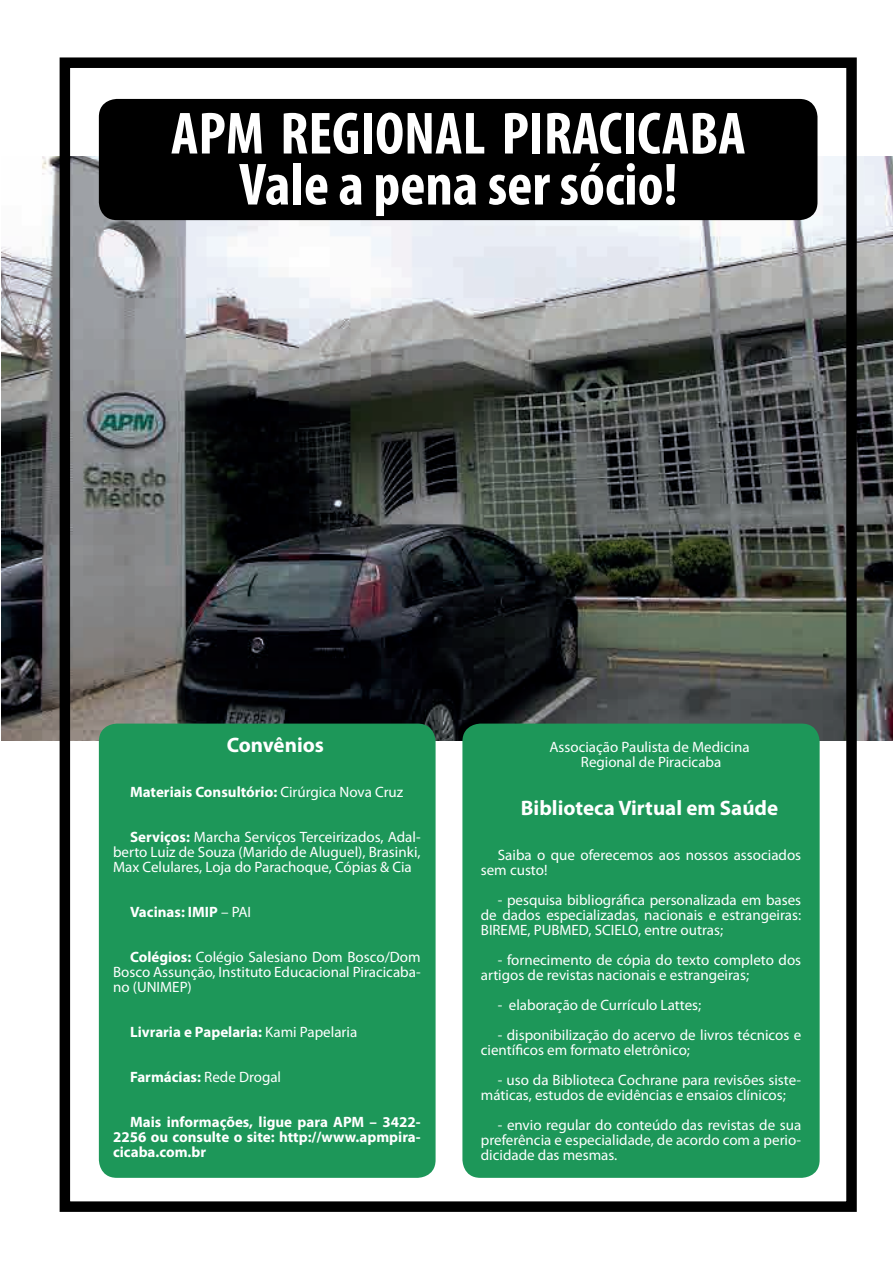
<style>
.page{position:relative;width:893px;height:1263px;background:#fff}
.page>*{position:absolute;margin:0;border:0;box-sizing:border-box;transform-origin:0 0}
.t1{font:700 condensed 60px/51px "Myriad Pro";color:#fff;text-align:center}
.t2{font:700 21px "Myriad Pro";color:#fff}
.t3{font:15px/15px "Myriad Pro";color:#fff}
.t4{font:700 15px/15px "Myriad Pro";color:#fff;text-align:justify}
.s1{font-weight:400}
.s2{font-weight:700}
</style>
<div class="page">
<hr style="left:0;top:0;width:1px;height:1263px;background:#5194cb">
<img style="left:1px;top:157px;width:892px;height:583px">
<div style="left:60px;top:57px;width:797px;height:1155px;border:10px solid #000"></div>
<div style="left:99px;top:723px;width:337px;height:455px;background:#1d9759;border-radius:18px"></div>
<div style="left:462px;top:723px;width:358px;height:455px;background:#1d9759;border-radius:18px"></div>
<div style="left:99px;top:99px;width:718px;height:121px;background:#000;border-radius:18px"></div>
<h1 class="t1" style="left:171px;top:107px;width:576px">APM REGIONAL PIRACICABA<br>Vale a pena ser sócio!</h1>
<h2 class="t2" style="left:227px;top:731px;width:99px">Convênios</h2>
<p class="t4" style="left:130px;top:784px;width:275px">Materiais Consultório: <span class="s1">Cirúrgica Nova Cruz</span></p>
<p class="t3" style="left:113px;top:829px;width:309px;text-align:justify;text-indent:17px"><span class="s2">Serviços:</span> Marcha Serviços Terceirizados, Adal&shy;berto Luiz de Souza (Marido de Aluguel), Brasinki, Max Celulares, Loja do Parachoque, Cópias &amp; Cia</p>
<p class="t4" style="left:130px;top:904px;width:123px">Vacinas: IMIP <span class="s1">– PAI</span></p>
<p class="t3" style="left:113px;top:949px;width:309px;text-align:justify;text-indent:17px"><span class="s2">Colégios:</span> Colégio Salesiano Dom Bosco/Dom Bosco Assunção, Instituto Educacional Piracicaba&shy;no (UNIMEP)</p>
<p class="t4" style="left:130px;top:1024px;width:229px">Livraria e Papelaria: <span class="s1">Kami Papelaria</span></p>
<p class="t4" style="left:130px;top:1069px;width:153px">Farmácias: <span class="s1">Rede Drogal</span></p>
<p class="t4" style="left:113px;top:1114px;width:309px;text-indent:17px">Mais informações, ligue para APM – 3422- 2256 ou consulte o site: http://www.apmpira&shy;cicaba.com.br</p>
<p class="t3" style="left:549px;top:739px;width:202px;text-align:center">Associação Paulista de Medicina<br>Regional de Piracicaba</p>
<h2 class="t2" style="left:521px;top:794px;width:259px">Biblioteca Virtual em Saúde</h2>
<p class="t3" style="left:481px;top:847px;width:322px;text-indent:17px">Saiba o que oferecemos aos nossos associados sem custo!</p>
<p class="t3" style="left:481px;top:892px;width:322px;text-align:justify;text-indent:17px">- pesquisa bibliográfica personalizada em bases de dados especializadas, nacionais e estrangeiras:<br>BIREME, PUBMED, SCIELO, entre outras;</p>
<p class="t3" style="left:481px;top:952px;width:322px;text-indent:17px">- fornecimento de cópia do texto completo dos artigos de revistas nacionais e estrangeiras;</p>
<p class="t3" style="left:498px;top:997px;width:205px">- elaboração de Currículo Lattes;</p>
<p class="t3" style="left:481px;top:1027px;width:322px;text-indent:17px">- disponibilização do acervo de livros técnicos e científicos em formato eletrônico;</p>
<p class="t3" style="left:481px;top:1072px;width:322px;text-indent:17px">- uso da Biblioteca Cochrane para revisões siste&shy;máticas, estudos de evidências e ensaios clínicos;</p>
<p class="t3" style="left:481px;top:1117px;width:322px;text-align:justify;text-indent:17px">- envio regular do conteúdo das revistas de sua preferência e especialidade, de acordo com a perio&shy;dicidade das mesmas.</p>
</div>
